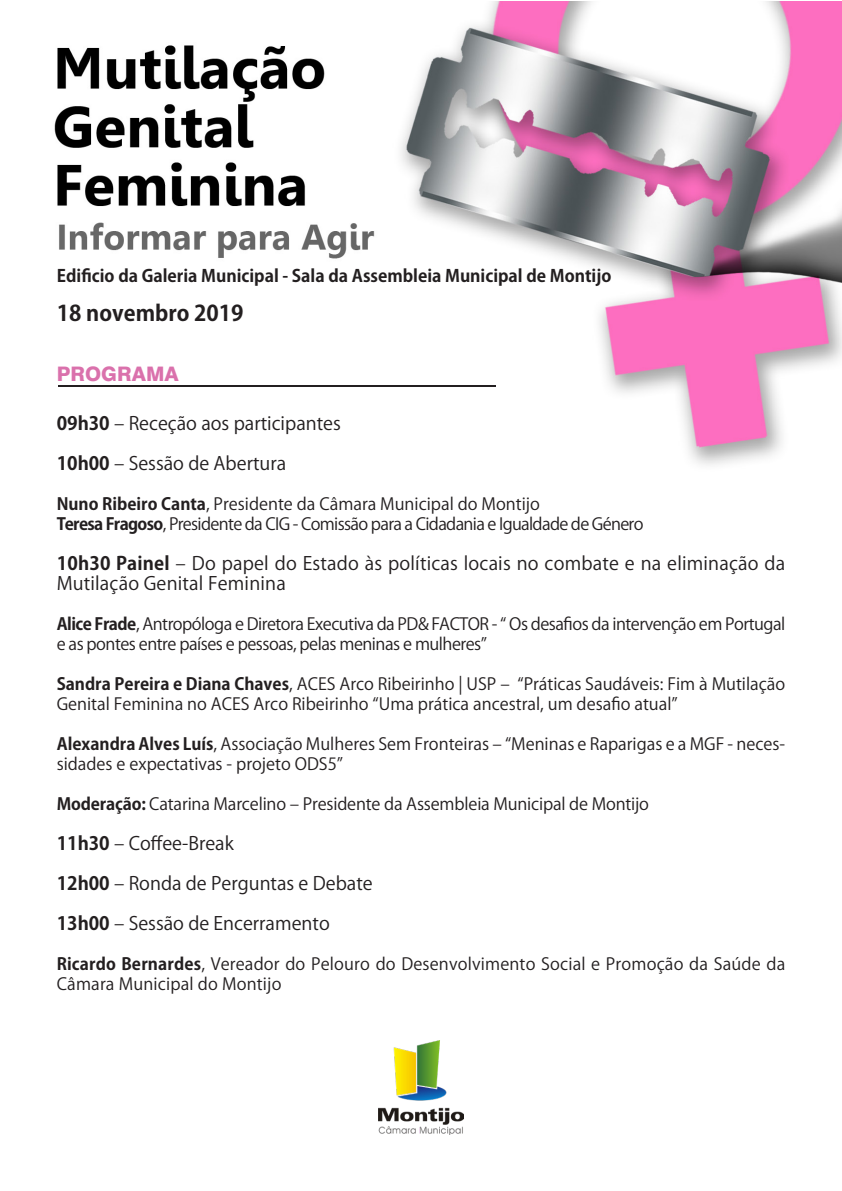
<style>
.page{position:relative;width:842px;height:1191px;background:#fff}
.page>*{position:absolute;margin:0;border:0;box-sizing:border-box;transform-origin:0 0}
.t1{font:700 21.6px "Koz Go Pr 6 N";color:#231f20}
.t2{font:800 20px "Swiss 721 BT";color:#da71ac}
.t3{font:18.4px/20px "Koz Go Pr 6 N";color:#231f20}
.t4{font:700 17px "Koz Go Pr 6 N";color:#231f20}
.t5{font:16.6px/20px "Koz Go Pr 6 N";color:#231f20}
.t6{font:16.6px/20px "Koz Go Pr 6 N";letter-spacing:-.03em;color:#231f20}
.t7{font:16.6px "Koz Go Pr 6 N";letter-spacing:-.04em;color:#231f20}
.s1{font-weight:700}
</style>
<div class="page">
<img style="left:54px;top:1px;width:788px;height:1134px">
<hr style="left:58px;top:385px;width:437px;height:1px;background:#231f20">
<img style="left:378px;top:1040px;width:86px;height:94px">
<p class="t4" style="left:57px;top:266px;width:556px">Edificio da Galeria Municipal - Sala da Assembleia Municipal de Montijo</p>
<p class="t1" style="left:57px;top:301px;width:188px">18 novembro 2019</p>
<p class="t2" style="left:57px;top:362px;width:124px">PROGRAMA</p>
<p class="t3" style="left:57px;top:414px;width:286px"><span class="s1">09h30</span> – Receção aos participantes</p>
<p class="t3" style="left:57px;top:454px;width:231px"><span class="s1">10h00</span> – Sessão de Abertura</p>
<p class="t5" style="left:57px;top:494px;width:485px"><span class="s1">Nuno Ribeiro Canta</span>, Presidente da Câmara Municipal do Montijo</p>
<p class="t7" style="left:57px;top:514px;width:588px"><span class="s1">Teresa Fragoso</span>, Presidente da CIG - Comissão para a Cidadania e Igualdade de Género</p>
<p class="t3" style="left:57px;top:554px;width:730px"><span class="s1">10h30 Painel</span> – Do papel do Estado às políticas locais no combate e na eliminação da<br>Mutilação Genital Feminina</p>
<p class="t6" style="left:57px;top:614px;width:730px"><span class="s1">Alice Frade</span>, Antropóloga e Diretora Executiva da PD&amp; FACTOR - “ Os desafios da intervenção em Portugal e as pontes entre países e pessoas, pelas meninas e mulheres”</p>
<p class="t5" style="left:57px;top:674px;width:730px"><span class="s1">Sandra Pereira e Diana Chaves</span>, ACES Arco Ribeirinho | USP – “Práticas Saudáveis: Fim à Mutilação<br>Genital Feminina no ACES Arco Ribeirinho “Uma prática ancestral, um desafio atual”</p>
<p class="t5" style="left:57px;top:734px;width:730px"><span class="s1">Alexandra Alves Luís</span>, Associação Mulheres Sem Fronteiras – “Meninas e Raparigas e a MGF - neces&shy;sidades e expectativas - projeto ODS5”</p>
<p class="t5" style="left:57px;top:794px;width:594px"><span class="s1">Moderação:</span> Catarina Marcelino – Presidente da Assembleia Municipal de Montijo</p>
<p class="t3" style="left:57px;top:834px;width:179px"><span class="s1">11h30</span> – Coffee-Break</p>
<p class="t3" style="left:57px;top:874px;width:318px"><span class="s1">12h00</span> – Ronda de Perguntas e Debate</p>
<p class="t3" style="left:57px;top:914px;width:275px"><span class="s1">13h00</span> – Sessão de Encerramento</p>
<p class="t5" style="left:57px;top:954px;width:730px"><span class="s1">Ricardo Bernardes</span>, Vereador do Pelouro do Desenvolvimento Social e Promoção da Saúde da<br>Câmara Municipal do Montijo</p>
</div>
